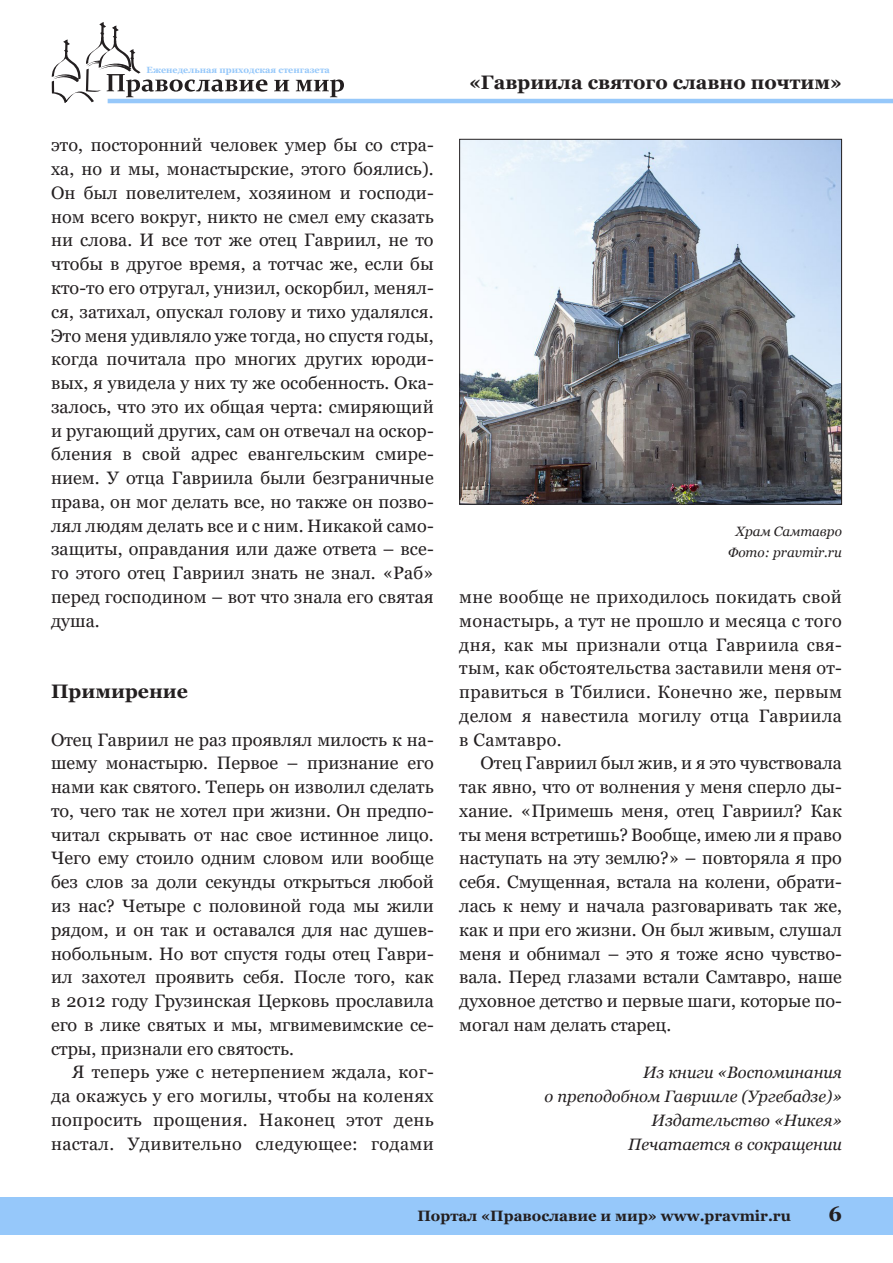
<style>
.page{position:relative;width:893px;height:1263px;background:#fff}
.page>*{position:absolute;margin:0;border:0;box-sizing:border-box;transform-origin:0 0}
.t1{font:700 21px "Georgia";color:#231f20}
.kolontitul{font:700 19.5px "Georgia";color:#231f20}
.Podzagolovok{font:700 19.5px "Georgia";color:#231f20}
.Text{font:18px/23.7px "Georgia";letter-spacing:.01em;color:#231f20;text-align:justify}
.Text_first{font:18px/23.7px "Georgia";color:#231f20;text-align:justify}
.Bibliography{font:italic 16.5px/23.7px "Georgia";color:#231f20;text-align:right}
.t2{font:700 15px "Georgia";color:#231f20}
.Podpis_pod_photo{font:italic 13.5px "Georgia";color:#231f20}
.t3{font:700 9px "Georgia";color:#96c8fa}
</style>
<div class="page">
<svg style="left:52px;top:22px;width:215px;height:81px"></svg>
<svg style="left:274px;top:80px;width:15px;height:11px"></svg>
<svg style="left:296px;top:79px;width:48px;height:18px"></svg>
<hr style="left:108px;top:99px;width:785px;height:4px;background:#96c8fa">
<div style="left:0;top:1197px;width:893px;height:37px;background:#96c8fa"></div>
<img style="left:461px;top:141px;width:379px;height:362px">
<div style="left:459px;top:139px;width:383px;height:366px;border:1px solid #231f20"></div>
<p class="t3" style="left:147px;top:64px;width:185px">Еженедельная приходская стенгазета</p>
<p class="Text" style="left:51px;top:134px;width:384px">это, посторонний человек умер бы со стра&shy;ха, но и мы, монастырские, этого боялись).<br>Он был повелителем, хозяином и господи&shy;ном всего вокруг, никто не смел ему сказать ни слова. И все тот же отец Гавриил, не то чтобы в другое время, а тотчас же, если бы кто-то его отругал, унизил, оскорбил, менял&shy;ся, затихал, опускал голову и тихо удалялся.<br>Это меня удивляло уже тогда, но спустя годы, когда почитала про многих других юроди&shy;вых, я увидела у них ту же особенность. Ока&shy;залось, что это их общая черта: смиряющий и ругающий других, сам он отвечал на оскор&shy;бления в свой адрес евангельским смире&shy;нием. У отца Гавриила были безграничные права, он мог делать все, но также он позво&shy;лял людям делать все и с ним. Никакой само&shy;защиты, оправдания или даже ответа – все&shy;го этого отец Гавриил знать не знал. «Раб» перед господином – вот что знала его святая душа.</p>
<p class="Podzagolovok" style="left:51px;top:679px;width:138px">Примирение</p>
<p class="Text_first" style="left:51px;top:728px;width:384px">Отец Гавриил не раз проявлял милость к на&shy;шему монастырю. Первое – признание его нами как святого. Теперь он изволил сделать то, чего так не хотел при жизни. Он предпо&shy;читал скрывать от нас свое истинное лицо.<br>Чего ему стоило одним словом или вообще без слов за доли секунды открыться любой из нас? Четыре с половиной года мы жили рядом, и он так и оставался для нас душев&shy;нобольным. Но вот спустя годы отец Гаври&shy;ил захотел проявить себя. После того, как в 2012 году Грузинская Церковь прославила его в лике святых и мы, мгвимевимские се&shy;стры, признали его святость.</p>
<p class="Text" style="left:51px;top:1061px;width:384px;text-indent:21px">Я теперь уже с нетерпением ждала, ког&shy;да окажусь у его могилы, чтобы на коленях попросить прощения. Наконец этот день настал. Удивительно следующее: годами</p>
<p class="kolontitul" style="left:469px;top:69px;width:374px">«Гавриила святого славно почтим»</p>
<p class="Podpis_pod_photo" style="left:736px;top:523px;width:108px">Храм Самтавро</p>
<p class="Podpis_pod_photo" style="left:728px;top:544px;width:115px">Фото: pravmir.ru</p>
<p class="Text" style="left:459px;top:585px;width:384px">мне вообще не приходилось покидать свой монастырь, а тут не прошло и месяца с того дня, как мы признали отца Гавриила свя&shy;тым, как обстоятельства заставили меня от&shy;правиться в Тбилиси. Конечно же, первым делом я навестила могилу отца Гавриила в Самтавро.</p>
<p class="Text" style="left:459px;top:752px;width:384px;text-indent:21px">Отец Гавриил был жив, и я это чувствовала так явно, что от волнения у меня сперло ды&shy;хание. «Примешь меня, отец Гавриил? Как ты меня встретишь? Вообще, имею ли я право наступать на эту землю?» – повторяла я про себя. Смущенная, встала на колени, обрати&shy;лась к нему и начала разговаривать так же, как и при его жизни. Он был живым, слушал меня и обнимал – это я тоже ясно чувство&shy;вала. Перед глазами встали Самтавро, наше духовное детство и первые шаги, которые по&shy;могал нам делать старец.</p>
<p class="Bibliography" style="left:545px;top:1061px;width:299px">Из книги «Воспоминания<br>о преподобном Гаврииле (Ургебадзе)»<br>Издательство «Никея»<br>Печатается в сокращении</p>
<p class="t2" style="left:417px;top:1206px;width:375px">Портал «Православие и мир» www.pravmir.ru</p>
<p class="t1" style="left:828px;top:1200px;width:15px">6</p>
</div>
